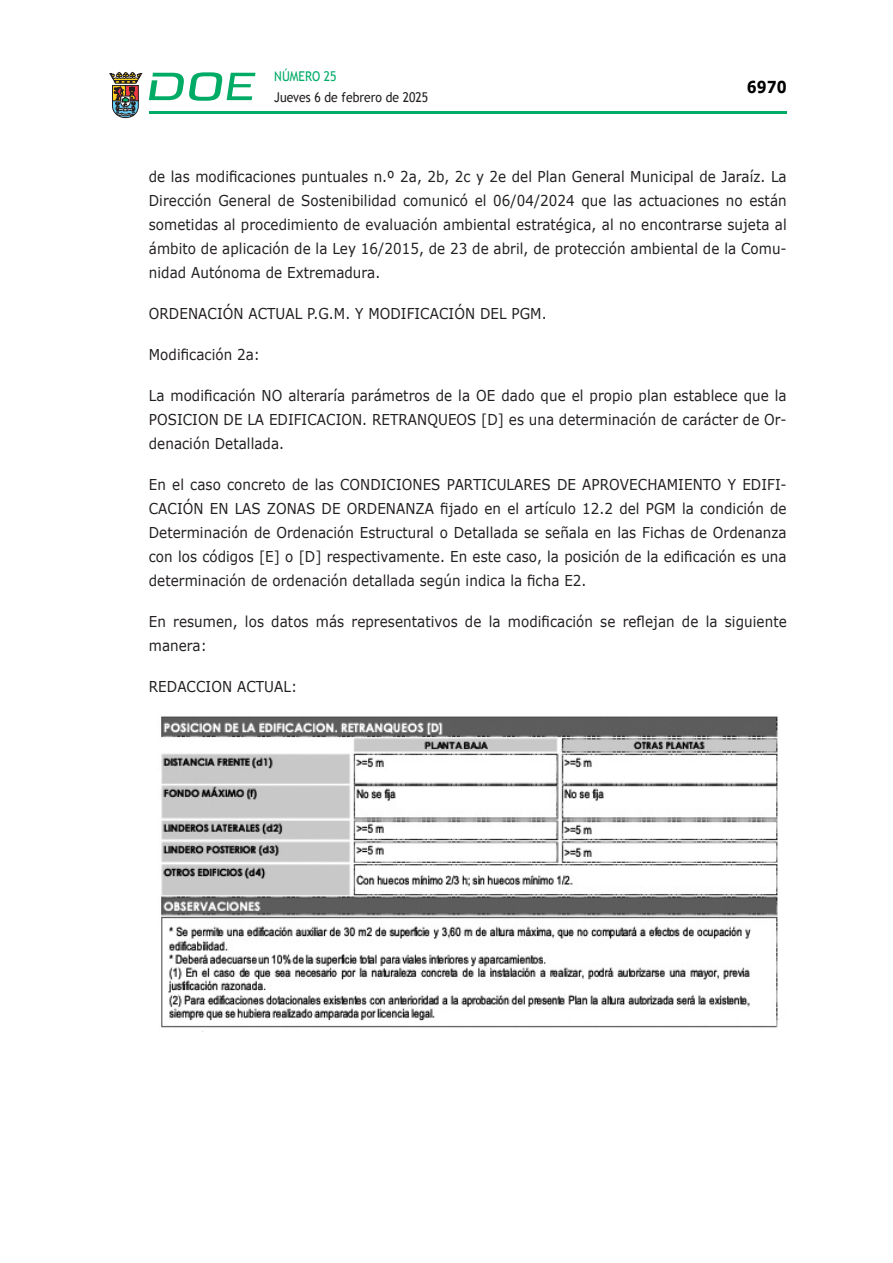
<style>
.page{position:relative;width:893px;height:1263px;background:#fff}
.page>*{position:absolute;margin:0;border:0;box-sizing:border-box;transform-origin:0 0}
.t1{font:700 16.5px "Verdana";color:#000;scale:.85 1}
.CUERPO_DE_TEXTO{font:15px/24px "Verdana";letter-spacing:.005em;color:#231f20;text-align:justify;scale:.9 1}
.t2{font:13.5px "Trebuchet MS";color:#231f20;scale:.9 1}
.t3{font:13.5px "Trebuchet MS";color:#00ab67;scale:.9 1}
</style>
<div class="page">
<hr style="left:149px;top:111px;width:638px;height:3px;background:#00ab66">
<svg style="left:109px;top:72px;width:33px;height:46px"></svg>
<svg style="left:149px;top:72px;width:106px;height:29px"></svg>
<img style="left:161px;top:716px;width:618px;height:312px">
<p class="t3" style="left:274px;top:68px;width:71px">NÚMERO 25</p>
<p class="t2" style="left:274px;top:89px;width:173px">Jueves 6 de febrero de 2025</p>
<p class="t1" style="left:747px;top:76px;width:48px">6970</p>
<p class="CUERPO_DE_TEXTO" style="left:149px;top:164px;width:710px">de las modificaciones puntuales n.º 2a, 2b, 2c y 2e del Plan General Municipal de Jaraíz. La Dirección General de Sostenibilidad comunicó el 06/04/2024 que las actuaciones no están sometidas al procedimiento de evaluación ambiental estratégica, al no encontrarse sujeta al ámbito de aplicación de la Ley 16/2015, de 23 de abril, de protección ambiental de la Comu&shy;nidad Autónoma de Extremadura.</p>
<p class="CUERPO_DE_TEXTO" style="left:149px;top:301px;width:443px">ORDENACIÓN ACTUAL P.G.M. Y MODIFICACIÓN DEL PGM.</p>
<p class="CUERPO_DE_TEXTO" style="left:149px;top:342px;width:125px">Modificación 2a:</p>
<p class="CUERPO_DE_TEXTO" style="left:149px;top:383px;width:710px">La modificación NO alteraría parámetros de la OE dado que el propio plan establece que la POSICION DE LA EDIFICACION. RETRANQUEOS [D] es una determinación de carácter de Or&shy;denación Detallada.</p>
<p class="CUERPO_DE_TEXTO" style="left:149px;top:472px;width:710px">En el caso concreto de las CONDICIONES PARTICULARES DE APROVECHAMIENTO Y EDIFI-CACIÓN EN LAS ZONAS DE ORDENANZA fijado en el artículo 12.2 del PGM la condición de Determinación de Ordenación Estructural o Detallada se señala en las Fichas de Ordenanza con los códigos [E] o [D] respectivamente. En este caso, la posición de la edificación es una determinación de ordenación detallada según indica la ficha E2.</p>
<p class="CUERPO_DE_TEXTO" style="left:149px;top:609px;width:710px">En resumen, los datos más representativos de la modificación se reflejan de la siguiente manera:</p>
<p class="CUERPO_DE_TEXTO" style="left:149px;top:674px;width:166px">REDACCION ACTUAL:</p>
</div>
